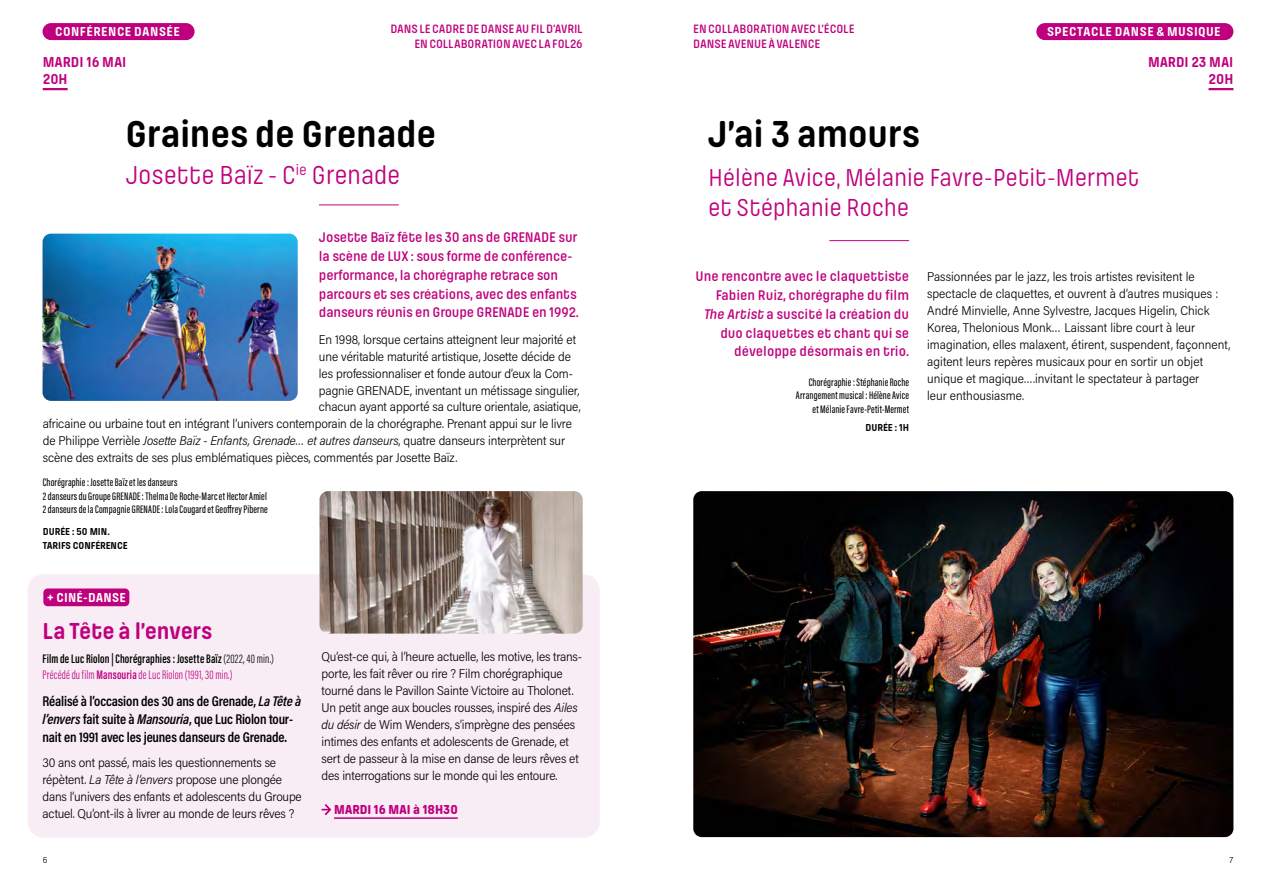
<style>
.page{position:relative;width:1276px;height:893px;background:#fff}
.page>*{position:absolute;margin:0;border:0;box-sizing:border-box;transform-origin:0 0}
.t1{font:700 39px "Pilcrow Soft";letter-spacing:-.01em;color:#000}
.t2{font:27px "Pilcrow Soft";letter-spacing:-.015em;color:#bf007e}
.t3{font:25.5px/29.7px "Pilcrow Soft";letter-spacing:-.015em;color:#bf007e}
.t4{font:700 24px "Pilcrow Soft";letter-spacing:-.01em;color:#bf007e}
.t5{font:700 15px/16.5px "Pilcrow Soft";color:#bf007e}
.t6{font:600 14.55px/18.8px "Pilcrow Soft";letter-spacing:-.01em;color:#bf007e}
.t7{font:600 14.25px/18px "Acumin Pro Cond";letter-spacing:-.01em;color:#000}
.t8{font:700 13.5px "Pilcrow Soft";letter-spacing:.035em;color:#fff}
.t9{font:800 13.5px "Pilcrow Soft";color:#bf007e}
.t10{font:700 13.5px "Pilcrow Soft";letter-spacing:.015em;color:#fff}
.t11{font:300 12.75px/17px "Acumin Pro Semi Cond";letter-spacing:-.01em;color:#000}
.t12{font:600 12.75px/15.8px "Acumin Pro Extra Cond";letter-spacing:.01em;color:#000}
.t13{font:600 12.6px/15px "Pilcrow Soft";letter-spacing:-.01em;color:#bf007e;text-align:right}
.t14{font:500 11.25px/13.5px "Acumin Pro Extra Cond";letter-spacing:.015em;color:#000}
.t15{font:700 10.5px/13.5px "Pilcrow Soft";color:#000}
.t16{font:300 9px "Acumin Pro Semi Cond";color:#000}
.s1{font-style:italic}
.s2{font-weight:300}
.s3{font-weight:300;color:#bf007e}
.s4{color:#bf007e}
.s5{font-family:"Acumin Pro Semi Cond";font-weight:300;font-size:12px}
</style>
<div class="page">
<div style="left:43px;top:23px;width:152px;height:17px;background:#bf007e;border-radius:9px"></div>
<div style="left:1036px;top:23px;width:197px;height:17px;background:#bf007e;border-radius:9px"></div>
<hr style="left:43px;top:88px;width:25px;height:2px;background:#bf007e">
<hr style="left:1208px;top:88px;width:25px;height:2px;background:#bf007e">
<hr style="left:829px;top:240px;width:80px;height:1px;background:#bf007e">
<hr style="left:319px;top:205px;width:80px;height:1px;background:#bf007e">
<img style="left:693px;top:491px;width:540px;height:346px">
<img style="left:43px;top:234px;width:255px;height:167px">
<div style="left:35px;top:582px;width:557px;height:248px;background:#f8ecf5;border-radius:9px"></div>
<div style="left:28px;top:574px;width:572px;height:264px;border:15px solid #f8ecf5;border-radius:9px"></div>
<div style="left:43px;top:588px;width:86px;height:18px;background:#bf007e;border-radius:4px"></div>
<hr style="left:334px;top:817px;width:124px;height:2px;background:#bf007e">
<img style="left:319px;top:491px;width:264px;height:143px">
<p class="t13" style="left:390px;top:21px;width:194px">DANS LE CADRE DE DANSE AU FIL D’AVRIL<br>EN COLLABORATION AVEC LA FOL26</p>
<p class="t13" style="left:693px;top:22px;width:163px;text-align:left">EN COLLABORATION AVEC L’ÉCOLE<br>DANSE AVENUE À VALENCE</p>
<p class="t8" style="left:55px;top:25px;width:126px">CONFÉRENCE DANSÉE</p>
<p class="t8" style="left:1047px;top:25px;width:175px">SPECTACLE DANSE &amp; MUSIQUE</p>
<p class="t5" style="left:43px;top:55px;width:85px">MARDI 16 MAI<br>20H</p>
<p class="t5" style="left:1148px;top:55px;width:87px;text-align:right">MARDI 23 MAI<br>20H</p>
<h1 class="t1" style="left:125px;top:114px;width:312px">Graines de Grenade</h1>
<h2 class="t2" style="left:125px;top:162px;width:277px">Josette Baïz - C<sup>ie</sup> Grenade</h2>
<p class="t6" style="left:319px;top:229px;width:261px">Josette Baïz fête les 30 ans de GRENADE sur la scène de LUX : sous forme de conférence&shy;performance, la chorégraphe retrace son parcours et ses créations, avec des enfants danseurs réunis en Groupe GRENADE en 1992.</p>
<p class="t11" style="left:319px;top:330px;width:258px">En 1998, lorsque certains atteignent leur majorité et</p>
<p class="t11" style="left:319px;top:347px;width:253px">une véritable maturité artistique, Josette décide de</p>
<p class="t11" style="left:319px;top:364px;width:255px">les professionnaliser et fonde autour d’eux la Com-</p>
<p class="t11" style="left:319px;top:381px;width:262px">pagnie GRENADE, inventant un métissage singulier,</p>
<p class="t11" style="left:319px;top:398px;width:263px">chacun ayant apporté sa culture orientale, asiatique,</p>
<p class="t11" style="left:43px;top:415px;width:530px">africaine ou urbaine tout en intégrant l’univers contemporain de la chorégraphe. Prenant appui sur le livre</p>
<p class="t11" style="left:43px;top:432px;width:524px">de Philippe Verrièle <span class="s1">Josette Baïz - Enfants, Grenade… et autres danseurs</span>, quatre danseurs interprètent sur</p>
<p class="t11" style="left:43px;top:449px;width:416px">scène des extraits de ses plus emblématiques pièces, commentés par Josette Baïz.</p>
<p class="t14" style="left:43px;top:476px;width:226px">Chorégraphie : Josette Baïz et les danseurs<br>2 danseurs du Groupe GRENADE : Thelma De Roche-Marc et Hector Amiel<br>2 danseurs de la Compagnie GRENADE : Lola Cougard et Geoffrey Piberne</p>
<p class="t15" style="left:43px;top:525px;width:87px">DURÉE : 50 MIN.<br>TARIFS CONFÉRENCE</p>
<p class="t10" style="left:47px;top:591px;width:81px">+ CINÉ-DANSE</p>
<h3 class="t4" style="left:43px;top:619px;width:171px">La Tête à l’envers</h3>
<p class="t12" style="left:43px;top:651px;width:233px">Film de Luc Riolon | Chorégraphies : Josette Baïz <span class="s2">(2022, 40 min.)<br></span><span class="s3">Précédé du film</span> <span class="s4">Mansouria</span> <span class="s3">de Luc Riolon (1991, 30 min.)</span></p>
<p class="t7" style="left:43px;top:691px;width:260px">Réalisé à l’occasion des 30 ans de Grenade, <span class="s1">La Tête à l’envers</span> fait suite à <span class="s1">Mansouria</span>, que Luc Riolon tour&shy;nait en 1991 avec les jeunes danseurs de Grenade.</p>
<p class="t11" style="left:43px;top:754px;width:261px">30 ans ont passé, mais les questionnements se répètent. <span class="s1">La Tête à l’envers</span> propose une plongée dans l’univers des enfants et adolescents du Groupe actuel. Qu’ont-ils à livrer au monde de leurs rêves ?</p>
<p class="t16" style="left:43px;top:854px;width:6px">6</p>
<p class="t11" style="left:322px;top:648px;width:262px">Qu’est-ce qui, à l’heure actuelle, les motive, les trans&shy;porte, les fait rêver ou rire ? Film chorégraphique tourné dans le Pavillon Sainte Victoire au Tholonet.<br>Un petit ange aux boucles rousses, inspiré des <span class="s1">Ailes du désir</span> de Wim Wenders, s’imprègne des pensées intimes des enfants et adolescents de Grenade, et sert de passeur à la mise en danse de leurs rêves et des interrogations sur le monde qui les entoure.</p>
<p class="t9" style="left:322px;top:802px;width:138px"><span class="s5">→</span> MARDI 16 MAI à 18H30</p>
<h1 class="t1" style="left:708px;top:114px;width:213px">J’ai 3 amours</h1>
<h3 class="t3" style="left:708px;top:164px;width:433px">Hélène Avice, Mélanie Favre-Petit-Mermet et Stéphanie Roche</h3>
<p class="t6" style="left:695px;top:268px;width:215px;text-align:right">Une rencontre avec le claquettiste<br>Fabien Ruiz, chorégraphe du film<br>The Artist a suscité la création du duo claquettes et chant qui se développe désormais en trio.</p>
<p class="t14" style="left:796px;top:375px;width:115px;text-align:right">Chorégraphie : Stéphanie Roche<br>Arrangement musical : Hélène Avice et Mélanie Favre-Petit-Mermet</p>
<p class="t15" style="left:865px;top:421px;width:45px">DURÉE : 1H</p>
<p class="t11" style="left:927px;top:267px;width:305px">Passionnées par le jazz, les trois artistes revisitent le spectacle de claquettes, et ouvrent à d’autres musiques :<br>André Minvielle, Anne Sylvestre, Jacques Higelin, Chick Korea, Thelonious Monk… Laissant libre court à leur imagination, elles malaxent, étirent, suspendent, façonnent, agitent leurs repères musicaux pour en sortir un objet unique et magique….invitant le spectateur à partager<br>leur enthousiasme.</p>
<p class="t16" style="left:1229px;top:854px;width:5px">7</p>
</div>
